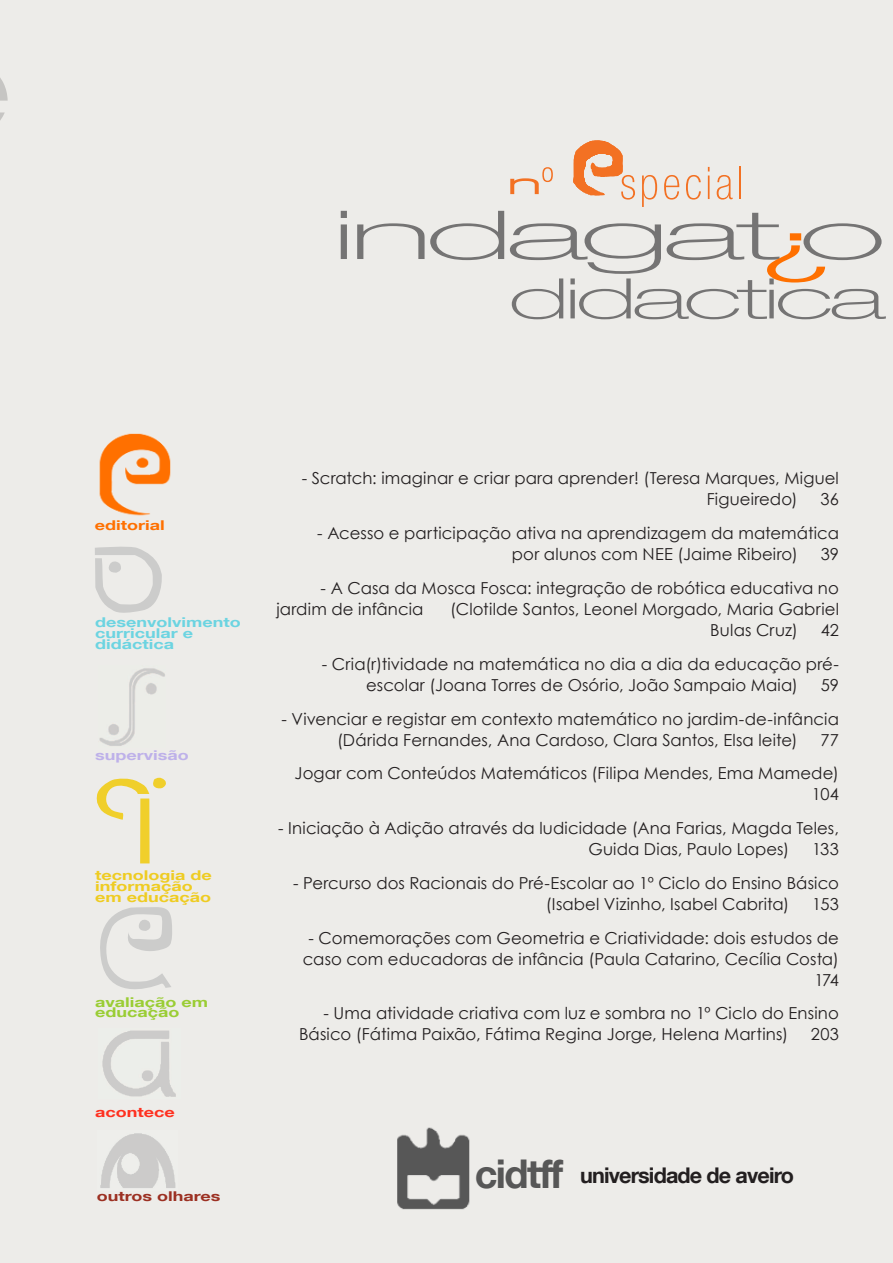
<style>
.page{position:relative;width:893px;height:1263px;background:#edece9}
.page>*{position:absolute;margin:0;border:0;box-sizing:border-box;transform-origin:0 0}
.t1{font:100 expanded 67.5px "Helvetica Neue LT Com";letter-spacing:-.04em;color:#757474;scale:2 1}
.t2{font:300 67.5px "Helvetica Neue LT Com";color:#ff7000;scale:2 1}
.t3{font:100 expanded 55.95px "Helvetica Neue LT Com";letter-spacing:-.04em;color:#757474;scale:1.68 1}
.t4{font:700 21.6px "Helvetica Neue LT Com";letter-spacing:-.04em;color:#231f20}
.t5{font:16.5px/21px "Century Gothic";letter-spacing:.005em;color:#231f20}
.t6{font:700 13.5px/10.8px "Helvetica Neue LT Com";color:#6cd4e1;scale:1.33 1}
.t7{font:700 13.5px/10.8px "Helvetica Neue LT Com";color:#efcc22;scale:1.33 1}
.t8{font:700 13.5px/10.8px "Helvetica Neue LT Com";color:#9acd34;scale:1.33 1}
.t9{font:700 13.5px "Helvetica Neue LT Com";color:#9c3022;scale:1.33 1}
.t10{font:700 13.5px "Helvetica Neue LT Com";color:#beb1e9;scale:1.33 1}
.t11{font:700 13.5px "Helvetica Neue LT Com";color:#ff7000;scale:1.33 1}
.t12{font:700 13.5px "Helvetica Neue LT Com";color:#ff3120;scale:1.33 1}
.s1{font-size:39.6px;color:#575757}
</style>
<div class="page">
<img style="left:384px;top:1120px;width:94px;height:98px">
<img style="left:96px;top:433px;width:76px;height:84px">
<div style="left:140px;top:798px;width:10px;height:65px;background:#f0cf2b"></div>
<svg style="left:96px;top:776px;width:70px;height:44px;background:#ede2ac"></svg>
<svg style="left:93px;top:907px;width:80px;height:91px;background:#e3e2e0"></svg>
<svg style="left:95px;top:545px;width:68px;height:71px;background:#e1e0de"></svg>
<img style="left:98px;top:665px;width:67px;height:82px">
<img style="left:97px;top:1130px;width:80px;height:61px">
<img style="left:99px;top:1028px;width:81px;height:71px">
<svg style="left:573px;top:140px;width:62px;height:60px;background:#efb795"></svg>
<svg style="left:642px;top:175px;width:15px;height:32px"></svg>
<svg style="left:664px;top:175px;width:15px;height:25px"></svg>
<svg style="left:686px;top:175px;width:15px;height:25px"></svg>
<hr style="left:708px;top:175px;width:2px;height:24px;background:#f37123">
<svg style="left:717px;top:175px;width:16px;height:25px"></svg>
<hr style="left:739px;top:167px;width:2px;height:32px;background:#f37123">
<svg style="left:510px;top:167px;width:43px;height:27px"></svg>
<h1 class="t1" style="left:333px;top:194px;width:278px">indagat o</h1>
<h2 class="t3" style="left:509px;top:264px;width:225px">didactica</h2>
<h1 class="t2" style="left:832px;top:299px;width:38px;rotate:-180deg">?</h1>
<p class="t11" style="left:95px;top:517px;width:54px">editorial</p>
<p class="t6" style="left:95px;top:616px;width:111px">desenvolvimento curricular e didáctica</p>
<p class="t10" style="left:95px;top:747px;width:72px">supervisão</p>
<p class="t7" style="left:95px;top:870px;width:89px">tecnologia de informação em educação</p>
<p class="t8" style="left:95px;top:996px;width:86px">avaliação em educação</p>
<p class="t12" style="left:95px;top:1103px;width:61px">acontece</p>
<p class="t9" style="left:97px;top:1187px;width:94px">outros olhares</p>
<p class="t5" style="left:707px;top:468px;width:134px;text-indent:-405px">- Scratch: imaginar e criar para aprender! (Teresa Marques, Miguel<br>Figueiredo)</p>
<p class="t5" style="left:821px;top:489px;width:20px">36</p>
<p class="t5" style="left:512px;top:522px;width:329px;text-indent:-195px">- Acesso e participação ativa na aprendizagem da matemática por alunos com NEE (Jaime Ribeiro)</p>
<p class="t5" style="left:821px;top:543px;width:20px">39</p>
<p class="t5" style="left:276px;top:577px;width:564px;text-indent:44px">- A Casa da Mosca Fosca: integração de robótica educativa no jardim de infância</p>
<p class="t5" style="left:710px;top:598px;width:130px;text-indent:-260px">(Clotilde Santos, Leonel Morgado, Maria Gabriel<br>Bulas Cruz)</p>
<p class="t5" style="left:821px;top:619px;width:20px">42</p>
<p class="t5" style="left:322px;top:653px;width:518px;text-align:center">- Cria(r)tividade na matemática no dia a dia da educação pré&shy;escolar (Joana Torres de Osório, João Sampaio Maia)</p>
<p class="t5" style="left:821px;top:674px;width:20px">59</p>
<p class="t5" style="left:337px;top:708px;width:503px;text-indent:-56px">- Vivenciar e registar em contexto matemático no jardim-de-infância (Dárida Fernandes, Ana Cardoso, Clara Santos, Elsa leite)</p>
<p class="t5" style="left:295px;top:722px;width:546px;line-height:33.8px;text-align:right">77<br>Jogar com Conteúdos Matemáticos (Filipa Mendes, Ema Mamede)</p>
<p class="t5" style="left:812px;top:783px;width:29px">104</p>
<p class="t5" style="left:588px;top:817px;width:252px;text-indent:-310px">- Iniciação à Adição através da ludicidade (Ana Farias, Magda Teles,<br>Guida Dias, Paulo Lopes)</p>
<p class="t5" style="left:812px;top:838px;width:28px">133</p>
<p class="t5" style="left:546px;top:872px;width:294px;text-indent:-253px">- Percurso dos Racionais do Pré-Escolar ao 1º Ciclo do Ensino Básico (Isabel Vizinho, Isabel Cabrita)</p>
<p class="t5" style="left:812px;top:893px;width:28px">153</p>
<p class="t5" style="left:303px;top:927px;width:538px;text-align:right">- Comemorações com Geometria e Criatividade: dois estudos de caso com educadoras de infância (Paula Catarino, Cecília Costa)<br>174</p>
<p class="t5" style="left:299px;top:1003px;width:541px;text-indent:25px">- Uma atividade criativa com luz e sombra no 1º Ciclo do Ensino<br>Básico (Fátima Paixão, Fátima Regina Jorge, Helena Martins)</p>
<p class="t5" style="left:811px;top:1024px;width:30px">203</p>
<h3 class="t4" style="left:475px;top:1161px;width:321px"><span class="s1">cidtff</span> universidade de aveiro</h3>
</div>
